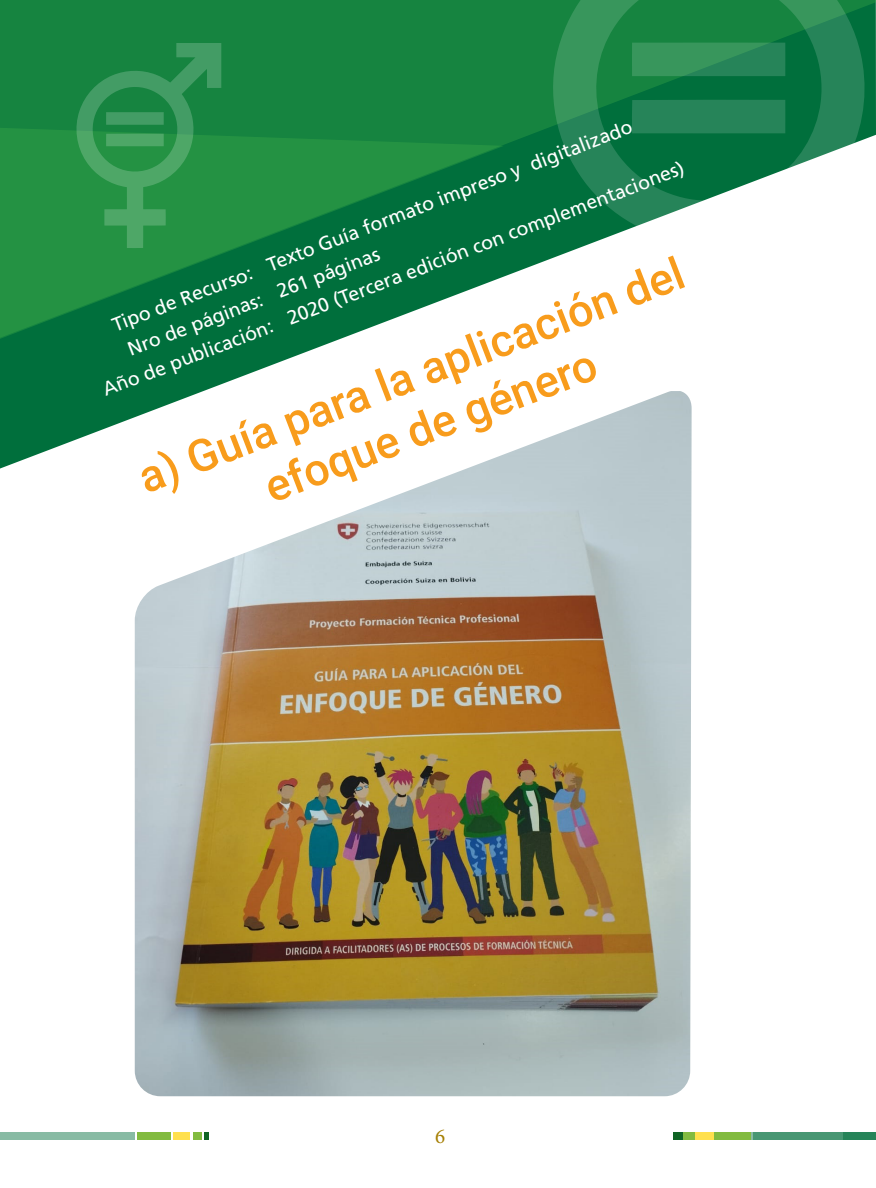
<style>
.page{position:relative;width:876px;height:1188px;background:#fff}
.page>*{position:absolute;margin:0;border:0;box-sizing:border-box;transform-origin:0 0}
.t1{font:500 45px/54px "Roboto";color:#f89c1c;text-align:center}
.t2{font:21px "Minion Pro";color:#a67f03}
.t3{font:19.5px "Frutiger LT Std";color:#fff}
</style>
<div class="page">
<svg style="left:747px;top:1132px;width:128px;height:8px"></svg>
<svg style="left:711px;top:1132px;width:33px;height:8px"></svg>
<svg style="left:691px;top:1132px;width:17px;height:8px"></svg>
<div style="left:680px;top:1132px;width:8px;height:8px;background:#82bb40"></div>
<svg style="left:753px;top:1133px;width:122px;height:7px"></svg>
<div style="left:716px;top:1133px;width:34px;height:7px;background:#82bb40"></div>
<div style="left:697px;top:1133px;width:16px;height:7px;background:#ffe04e"></div>
<div style="left:685px;top:1133px;width:9px;height:7px;background:#82bb40"></div>
<svg style="left:673px;top:1132px;width:10px;height:8px"></svg>
<div style="left:0;top:1133px;width:134px;height:7px;background:#88bba4"></div>
<div style="left:137px;top:1133px;width:33px;height:7px;background:#82bb40"></div>
<div style="left:173px;top:1133px;width:17px;height:7px;background:#ffe04e"></div>
<div style="left:193px;top:1133px;width:8px;height:7px;background:#82bb40"></div>
<svg style="left:204px;top:1133px;width:4px;height:7px"></svg>
<svg style="left:0;top:0;width:551px;height:247px;background:#13823f"></svg>
<svg style="left:0;top:104px;width:504px;height:365px;background:#1b8645"></svg>
<svg style="left:75px;top:43px;width:146px;height:205px;background:#2a924c"></svg>
<div style="left:106px;top:112px;width:58px;height:13px;background:#439c65"></div>
<div style="left:106px;top:134px;width:58px;height:12px;background:#4ea767"></div>
<svg style="left:551px;top:0;width:324px;height:247px"></svg>
<div style="left:632px;top:43px;width:153px;height:33px;background:linear-gradient(to right,#3d9b5d,#258359)"></div>
<div style="left:632px;top:100px;width:153px;height:33px;background:#268459"></div>
<svg style="left:113px;top:247px;width:579px;height:320px"></svg>
<img style="left:135px;top:391px;width:556px;height:705px">
<p class="t3" style="left:263px;top:255px;width:391px;rotate:-21deg">Texto Guía formato impreso y digitalizado</p>
<p class="t3" style="left:284px;top:308px;width:425px;rotate:-21deg">2020 (Tercera edición con complementaciones)</p>
<p class="t3" style="left:274px;top:281px;width:110px;rotate:-21deg">261 páginas</p>
<p class="t1" style="left:130px;top:452px;width:582px;rotate:-21deg">a) Guía para la aplicación del efoque de género</p>
<p class="t3" style="left:109px;top:315px;width:150px;rotate:-21deg">Tipo de Recurso:</p>
<p class="t3" style="left:124px;top:339px;width:145px;rotate:-21deg">Nro de páginas:</p>
<p class="t3" style="left:99px;top:379px;width:182px;rotate:-21deg">Año de publicación:</p>
<p class="t2" style="left:435px;top:1122px;width:12px">6</p>
</div>
